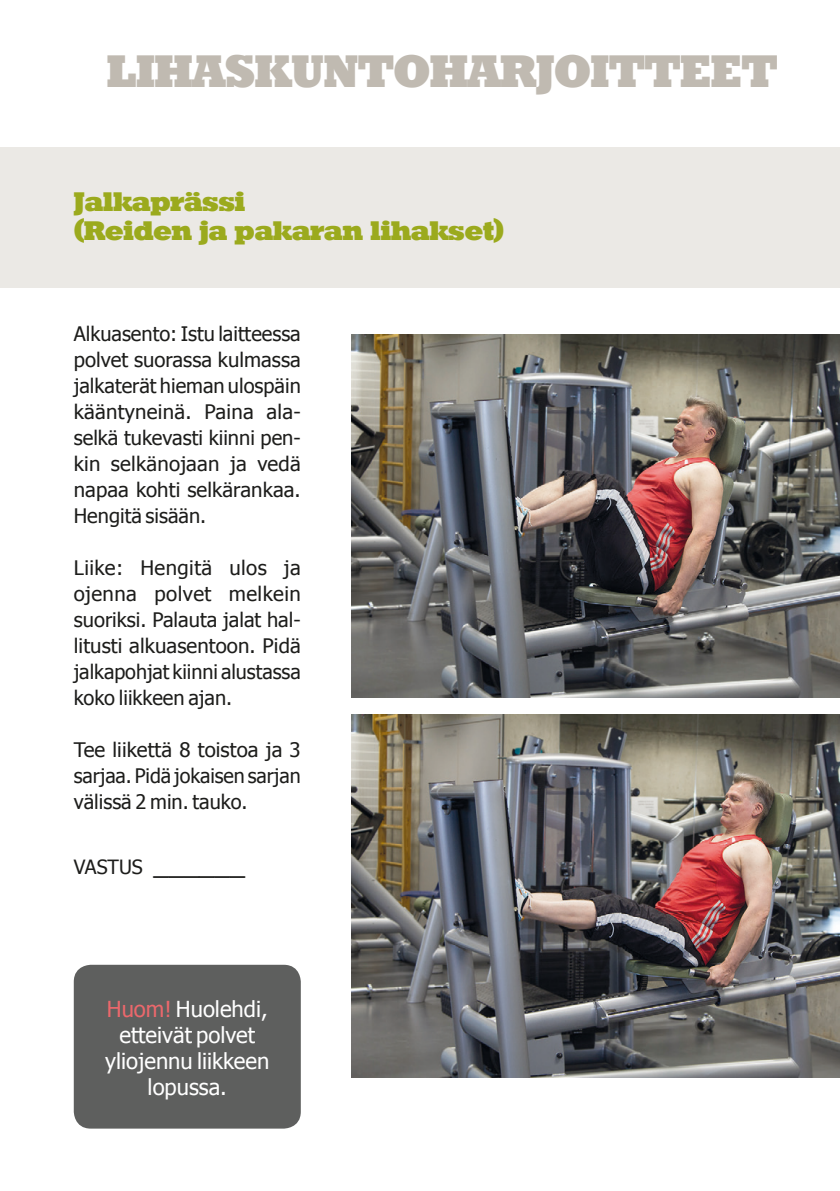
<style>
.page{position:relative;width:840px;height:1191px;background:#fff}
.page>*{position:absolute;margin:0;border:0;box-sizing:border-box;transform-origin:0 0}
.t1{font:44px "Roland";color:#c0bab1}
.t2{font:26px "Roland";color:#9baa1d}
.peruskpl{font:22px/26px "Tahoma";color:#fff;text-align:center}
.peruskpl-2{font:20px/26px "Tahoma";color:#1d1d1b;text-align:justify}
.vastukset{font:19.6px "Tahoma";color:#1d1d1b}
.s1{font-size:28px}
.s2{color:#eb686c}
</style>
<div class="page">
<div style="left:0;top:147px;width:839px;height:140px;background:#ebe9e5"></div>
<img style="left:352px;top:334px;width:487px;height:363px">
<img style="left:352px;top:714px;width:487px;height:363px">
<div style="left:74px;top:964px;width:226px;height:164px;background:#5e5f5e;border-radius:17px"></div>
<hr style="left:0;top:1120px;width:1px;height:71px;background:#9fb034">
<p class="t1" style="left:107px;top:45px;width:671px">LIHASKUNTOHARJOITTEET</p>
<p class="t2" style="left:74px;top:187px;width:173px">Jalkaprässi</p>
<p class="t2" style="left:74px;top:215px;width:431px">(Reiden ja pakaran lihakset)</p>
<p class="peruskpl-2" style="left:74px;top:319px;width:228px">Alkuasento: Istu laitteessa polvet suorassa kulmassa jalkaterät hieman ulospäin kääntyneinä. Paina ala&shy;selkä tukevasti kiinni pen&shy;kin selkänojaan ja vedä napaa kohti selkärankaa.<br>Hengitä sisään.</p>
<p class="peruskpl-2" style="left:74px;top:553px;width:228px">Liike: Hengitä ulos ja ojenna polvet melkein suoriksi. Palauta jalat hal&shy;litusti alkuasentoon. Pidä jalkapohjat kiinni alustassa koko liikkeen ajan.</p>
<p class="peruskpl-2" style="left:74px;top:735px;width:228px">Tee liikettä 8 toistoa ja 3 sarjaa. Pidä jokaisen sarjan välissä 2 min. tauko.</p>
<p class="vastukset" style="left:74px;top:853px;width:173px">VASTUS <span class="s1">______</span></p>
<p class="peruskpl" style="left:105px;top:994px;width:165px"><span class="s2">Huom!</span> Huolehdi, etteivät polvet yliojennu liikkeen lopussa.</p>
</div>
